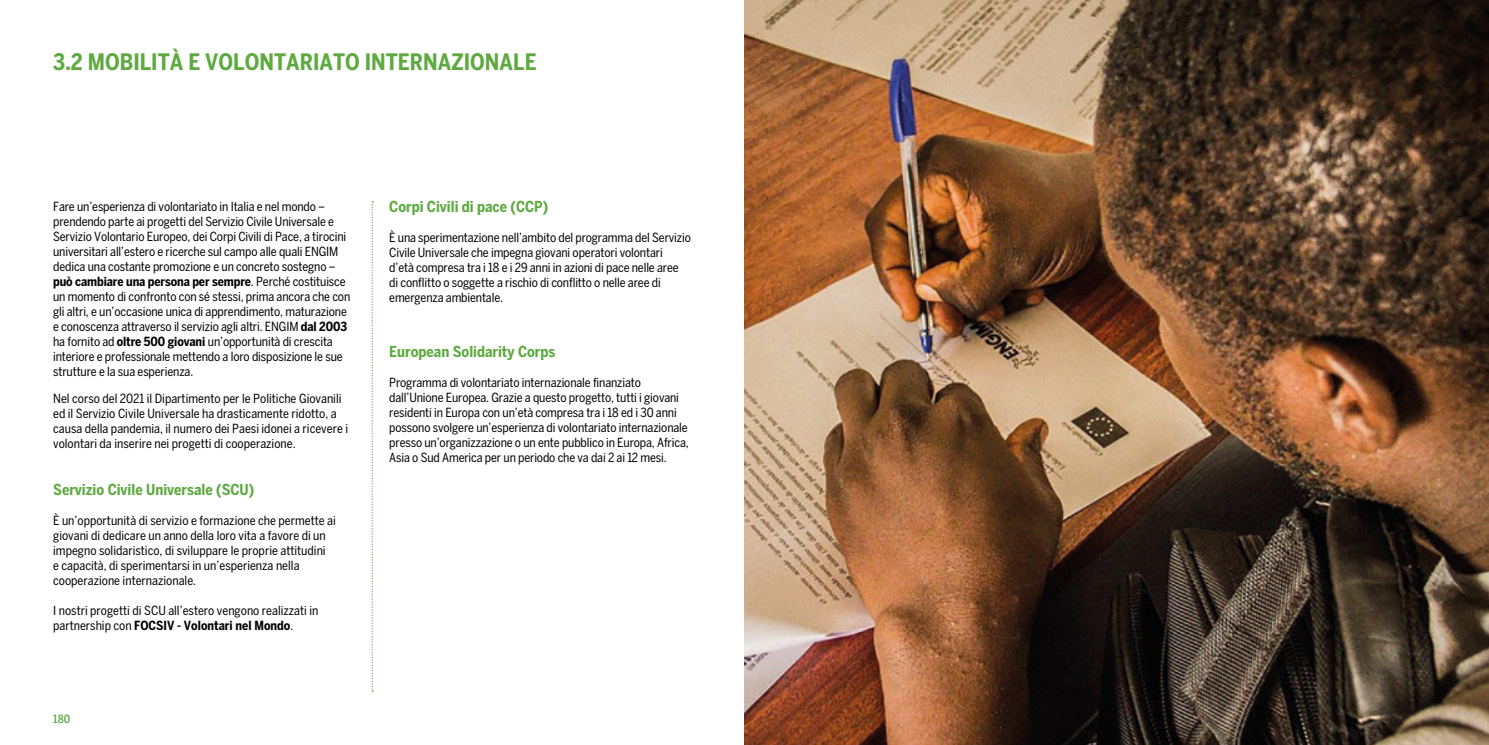
<style>
.page{position:relative;width:1489px;height:745px;background:#fff}
.page>*{position:absolute;margin:0;border:0;box-sizing:border-box;transform-origin:0 0}
.t1{font:700 condensed 22.5px "Benton Sans";color:#5eaa41}
.t2{font:700 condensed 15px "Benton Sans";color:#5eaa41}
.t3{font:condensed 12.5px/15px "Benton Sans";letter-spacing:-.01em;color:#000}
.t4{font:500 condensed 11.25px "Benton Sans";color:#5eaa41}
.s1{font-weight:700}
</style>
<div class="page">
<svg style="left:371px;top:201px;width:2px;height:490px"></svg>
<img style="left:744px;top:0;width:744px;height:744px">
<h1 class="t1" style="left:53px;top:48px;width:485px">3.2 MOBILITÀ E VOLONTARIATO INTERNAZIONALE</h1>
<p class="t3" style="left:53px;top:198px;width:298px">Fare un’esperienza di volontariato in Italia e nel mondo – prendendo parte ai progetti del Servizio Civile Universale e Servizio Volontario Europeo, dei Corpi Civili di Pace, a tirocini universitari all’estero e ricerche sul campo alle quali ENGIM dedica una costante promozione e un concreto sostegno – <span class="s1">può cambiare una persona per sempre</span>. Perché costituisce un momento di confronto con sé stessi, prima ancora che con gli altri, e un’occasione unica di apprendimento, maturazione e conoscenza attraverso il servizio agli altri. ENGIM <span class="s1">dal 2003 </span>ha fornito ad <span class="s1">oltre 500 giovani</span> un’opportunità di crescita interiore e professionale mettendo a loro disposizione le sue strutture e la sua esperienza.</p>
<p class="t3" style="left:53px;top:391px;width:296px">Nel corso del 2021 il Dipartimento per le Politiche Giovanili ed il Servizio Civile Universale ha drasticamente ridotto, a causa della pandemia, il numero dei Paesi idonei a ricevere i volontari da inserire nei progetti di cooperazione.</p>
<p class="t2" style="left:53px;top:480px;width:202px">Servizio Civile Universale (SCU)</p>
<p class="t3" style="left:53px;top:512px;width:284px">È un’opportunità di servizio e formazione che permette ai giovani di dedicare un anno della loro vita a favore di un impegno solidaristico, di sviluppare le proprie attitudini<br>e capacità, di sperimentarsi in un’esperienza nella cooperazione internazionale.</p>
<p class="t3" style="left:53px;top:602px;width:267px">I nostri progetti di SCU all’estero vengono realizzati in partnership con <span class="s1">FOCSIV - Volontari nel Mondo</span>.</p>
<p class="t4" style="left:53px;top:711px;width:19px">180</p>
<p class="t2" style="left:389px;top:198px;width:160px">Corpi Civili di pace (CCP)</p>
<p class="t3" style="left:389px;top:230px;width:303px">È una sperimentazione nell’ambito del programma del Servizio Civile Universale che impegna giovani operatori volontari<br>d’età compresa tra i 18 e i 29 anni in azioni di pace nelle aree<br>di conflitto o soggette a rischio di conflitto o nelle aree di emergenza ambientale.</p>
<p class="t2" style="left:389px;top:342px;width:168px">European Solidarity Corps</p>
<p class="t3" style="left:389px;top:374px;width:301px">Programma di volontariato internazionale finanziato dall’Unione Europea. Grazie a questo progetto, tutti i giovani residenti in Europa con un’età compresa tra i 18 ed i 30 anni possono svolgere un’esperienza di volontariato internazionale presso un’organizzazione o un ente pubblico in Europa, Africa, Asia o Sud America per un periodo che va dai 2 ai 12 mesi.</p>
</div>
